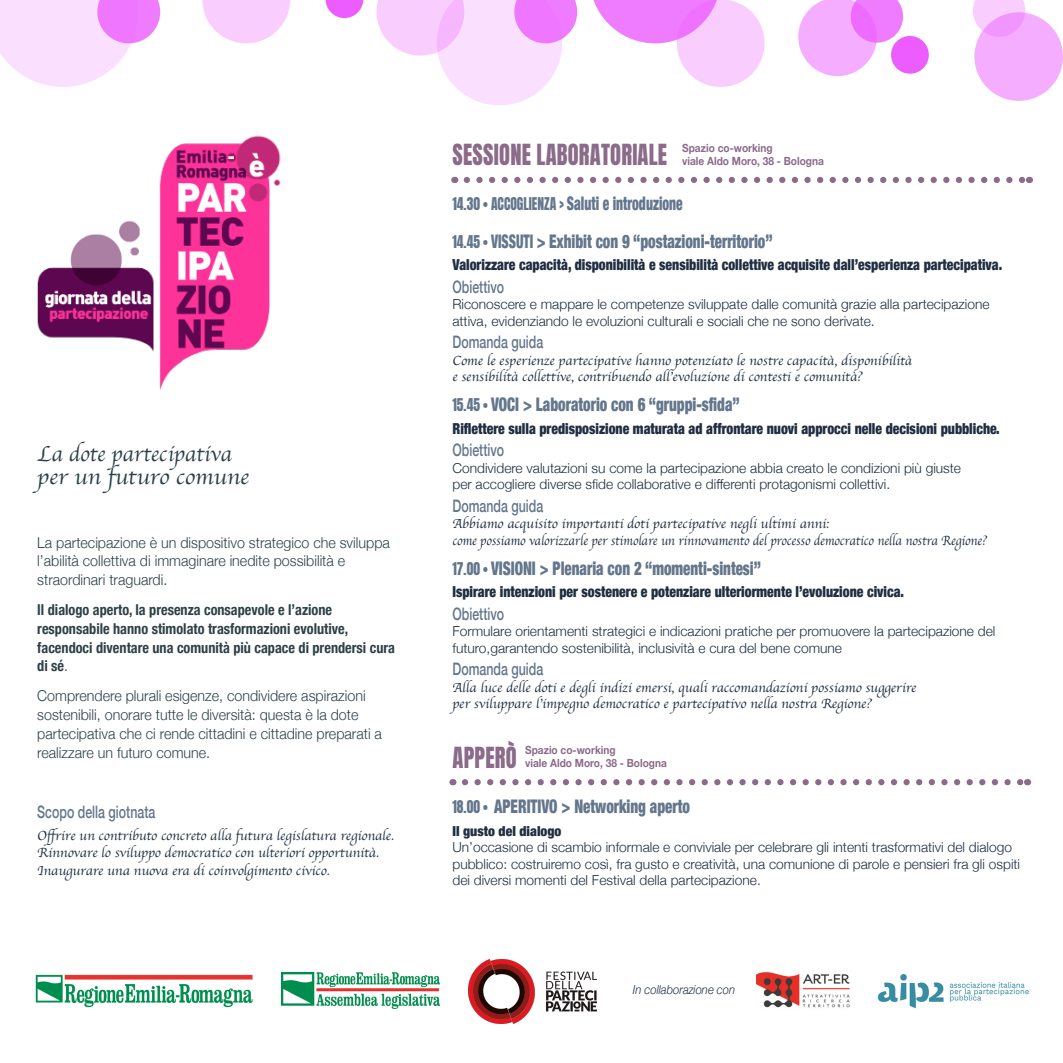
<style>
.page{position:relative;width:1063px;height:1063px;background:#fff}
.page>*{position:absolute;margin:0;border:0;box-sizing:border-box;transform-origin:0 0}
.t1{font:24.75px "Anton";letter-spacing:.01em;color:#8b6a8a;scale:.91 1}
.t2{font:22.5px/22.5px "Apple Chancery";color:#2d4147}
.t3{font:900 condensed 18.75px "Helvetica Neue";color:#63768c;scale:.8 1}
.t4{font:900 condensed 18.75px/37.5px "Helvetica Neue";color:#63768c;scale:.72 1}
.t5{font:500 17.25px "Helvetica Neue";color:#63768c;scale:.72 1}
.t6{font:900 condensed 15.12px "Helvetica Neue";color:#1f2e41;scale:.91 1}
.t7{font:300 15px/18.8px "Helvetica Neue";color:#2d4147;scale:.95 1}
.t8{font:700 condensed 15px/18.8px "Helvetica Neue";color:#2d4147;scale:.95 1}
.t9{font:300 13.75px/16.5px "Helvetica Neue";color:#1f2e41}
.t10{font:13.75px/16.5px "Apple Chancery";color:#1f2e41}
.t11{font:900 condensed 13.75px "Helvetica Neue";color:#1f2e41}
.t12{font:italic 300 12.5px "Helvetica Neue";color:#1f2e41;scale:.9 1}
.t13{font:700 11.25px/13.5px "Helvetica Neue";color:#8b6a8a;scale:.9 1}
.s1{font-weight:300;font-stretch:normal}
.s2{font-family:"Anton";font-weight:400;font-stretch:normal;font-size:15px}
</style>
<div class="page">
<img style="left:37px;top:135px;width:244px;height:255px">
<svg style="left:465px;top:779px;width:556px;height:6px"></svg>
<svg style="left:467px;top:177px;width:556px;height:6px"></svg>
<svg style="left:973px;top:0;width:52px;height:30px"></svg>
<svg style="left:974px;top:12px;width:89px;height:89px;background:#f4abff"></svg>
<div style="left:891px;top:36px;width:38px;height:38px;background:#ec5cff;border-radius:50%"></div>
<svg style="left:798px;top:0;width:105px;height:76px"></svg>
<svg style="left:593px;top:0;width:172px;height:87px"></svg>
<svg style="left:0;top:0;width:160px;height:87px"></svg>
<svg style="left:377px;top:0;width:200px;height:105px"></svg>
<svg style="left:326px;top:0;width:37px;height:18px"></svg>
<svg style="left:202px;top:0;width:88px;height:43px"></svg>
<img style="left:35px;top:974px;width:218px;height:34px">
<img style="left:281px;top:972px;width:158px;height:37px">
<img style="left:468px;top:960px;width:128px;height:63px">
<img style="left:877px;top:974px;width:152px;height:35px">
<img style="left:755px;top:972px;width:95px;height:36px">
<h2 class="t2" style="left:37px;top:443px;width:213px">La dote partecipativa per un futuro comune</h2>
<p class="t7" style="left:37px;top:532px;width:373px">La partecipazione è un dispositivo strategico che sviluppa l’abilità collettiva di immaginare inedite possibilità e straordinari traguardi.</p>
<p class="t8" style="left:37px;top:599px;width:378px">Il dialogo aperto, la presenza consapevole e l’azione responsabile hanno stimolato trasformazioni evolutive, facendoci diventare una comunità più capace di prendersi cura di sé<span class="s1">.</span></p>
<p class="t7" style="left:37px;top:686px;width:364px">Comprendere plurali esigenze, condividere aspirazioni sostenibili, onorare tutte le diversità: questa è la dote partecipativa che ci rende cittadini e cittadine preparati a realizzare un futuro comune.</p>
<p class="t5" style="left:37px;top:798px;width:165px">Scopo della giotnata</p>
<p class="t10" style="left:37px;top:827px;width:358px">Offrire un contributo concreto alla futura legislatura regionale.<br>Rinnovare lo sviluppo democratico con ulteriori opportunità.</p>
<p class="t10" style="left:37px;top:863px;width:294px">Inaugurare una nuova era di coinvolgimento civico.</p>
<p class="t13" style="left:682px;top:141px;width:159px">Spazio co-working<br>viale Aldo Moro, 38 - Bologna</p>
<h1 class="t1" style="left:453px;top:142px;width:237px">SESSIONE LABORATORIALE</h1>
<h3 class="t4" style="left:452px;top:184px;width:446px"><span class="s2">14.30 • ACCOGLIENZA &gt;</span> Saluti e introduzione<br><span class="s2">14.45 •</span> VISSUTI &gt; Exhibit con 9 “postazioni-territorio”</h3>
<p class="t6" style="left:452px;top:252px;width:606px">Valorizzare capacità, disponibilità e sensibilità collettive acquisite dall’esperienza partecipativa.</p>
<p class="t5" style="left:452px;top:273px;width:73px">Obiettivo</p>
<p class="t9" style="left:452px;top:295px;width:539px">Riconoscere e mappare le competenze sviluppate dalle comunità grazie alla partecipazione attiva, evidenziando le evoluzioni culturali e sociali che ne sono derivate.</p>
<p class="t5" style="left:452px;top:328px;width:128px">Domanda guida</p>
<p class="t10" style="left:452px;top:352px;width:461px">Come le esperienze partecipative hanno potenziato le nostre capacità, disponibilità e sensibilità collettive, contribuendo all’evoluzione di contesti e comunità?</p>
<h3 class="t3" style="left:452px;top:389px;width:361px"><span class="s2">15.45 •</span> VOCI &gt; Laboratorio con 6 “gruppi-sfida”</h3>
<p class="t6" style="left:452px;top:416px;width:603px">Riflettere sulla predisposizione maturata ad affrontare nuovi approcci nelle decisioni pubbliche.</p>
<p class="t5" style="left:452px;top:436px;width:73px">Obiettivo</p>
<p class="t9" style="left:452px;top:458px;width:510px">Condividere valutazioni su come la partecipazione abbia creato le condizioni più giuste per accogliere diverse sfide collaborative e differenti protagonismi collettivi.</p>
<p class="t5" style="left:452px;top:492px;width:128px">Domanda guida</p>
<p class="t10" style="left:452px;top:515px;width:536px">Abbiamo acquisito importanti doti partecipative negli ultimi anni:<br>come possiamo valorizzarle per stimolare un rinnovamento del processo democratico nella nostra Regione?</p>
<h3 class="t3" style="left:452px;top:553px;width:387px"><span class="s2">17.00 •</span> VISIONI &gt; Plenaria con 2 “momenti-sintesi”</h3>
<p class="t6" style="left:452px;top:579px;width:498px">Ispirare intenzioni per sostenere e potenziare ulteriormente l’evoluzione civica.</p>
<p class="t5" style="left:452px;top:600px;width:73px">Obiettivo</p>
<p class="t9" style="left:452px;top:622px;width:545px">Formulare orientamenti strategici e indicazioni pratiche per promuovere la partecipazione del futuro,garantendo sostenibilità, inclusività e cura del bene comune</p>
<p class="t5" style="left:452px;top:655px;width:128px">Domanda guida</p>
<p class="t10" style="left:452px;top:679px;width:465px">Alla luce delle doti e degli indizi emersi, quali raccomandazioni possiamo suggerire per sviluppare l’impegno democratico e partecipativo nella nostra Regione?</p>
<h1 class="t1" style="left:453px;top:745px;width:72px">APPERÒ</h1>
<h3 class="t3" style="left:452px;top:791px;width:298px"><span class="s2">18.00 •</span> APERITIVO &gt; Networking aperto</h3>
<p class="t11" style="left:452px;top:819px;width:111px">Il gusto del dialogo</p>
<p class="t9" style="left:452px;top:838px;width:569px">Un’occasione di scambio informale e conviviale per celebrare gli intenti trasformativi del dialogo pubblico: costruiremo così, fra gusto e creatività, una comunione di parole e pensieri fra gli ospiti dei diversi momenti del Festival della partecipazione.</p>
<p class="t13" style="left:525px;top:743px;width:159px">Spazio co-working<br>viale Aldo Moro, 38 - Bologna</p>
<p class="t12" style="left:633px;top:980px;width:115px">In collaborazione con</p>
</div>
